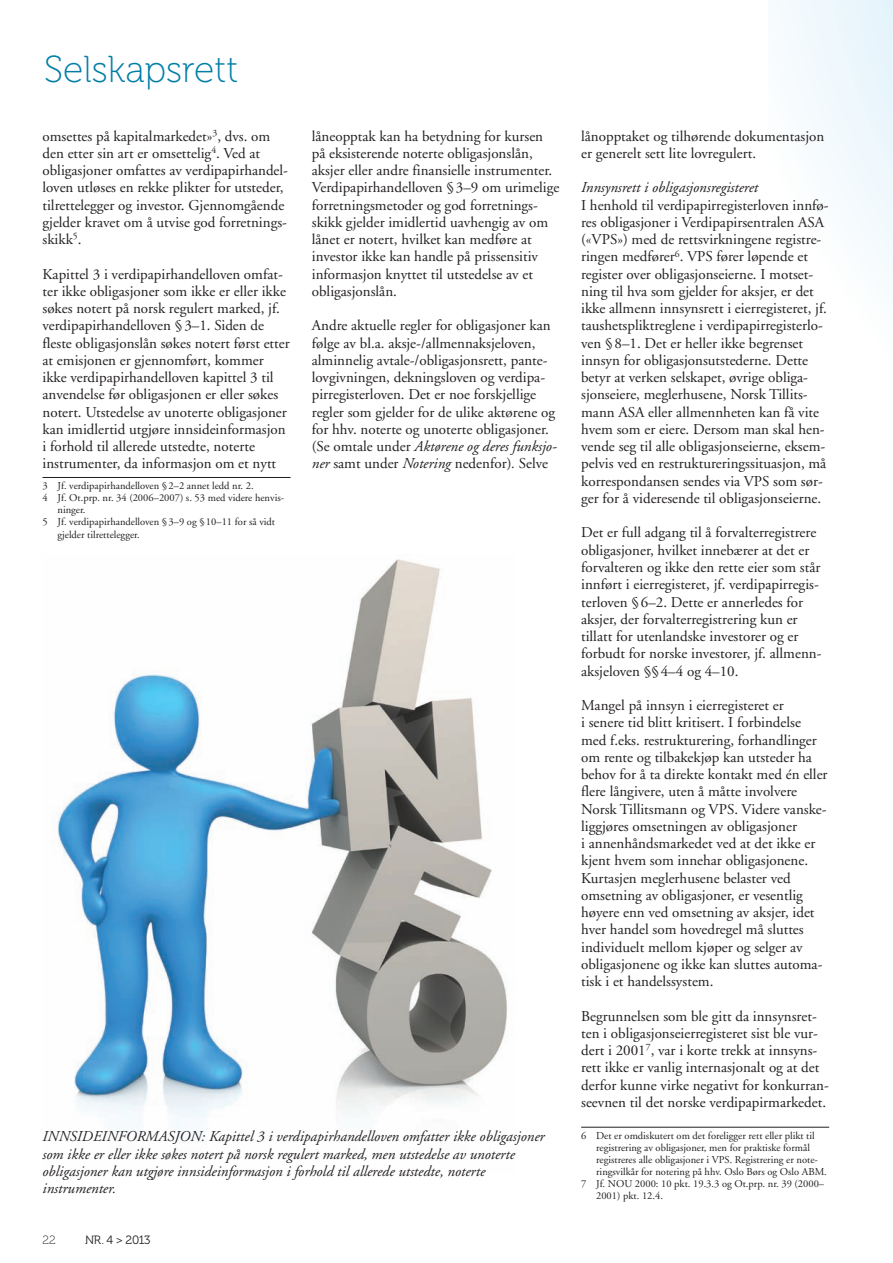
<style>
.page{position:relative;width:893px;height:1263px;background:#fff}
.page>*{position:absolute;margin:0;border:0;box-sizing:border-box;transform-origin:0 0}
.t1{font:37.5px "Museo 100";color:#007ea6}
.t2{font:15px/17.2px "Adobe Garamond";color:#231f20}
.t3{font:italic 15px/17.2px "Adobe Garamond";color:#231f20}
.t4{font:12px "Museo 300";letter-spacing:-.025em;color:#231f20}
.t5{font:12px "Museo 100";color:#231f20}
.t6{font:10.5px "Adobe Garamond";color:#231f20}
.s1{font-style:italic}
</style>
<div class="page">
<div style="left:768px;top:0;width:125px;height:709px;background:linear-gradient(to bottom,#f2f9fd,#fff)"></div>
<hr style="left:43px;top:477px;width:248px;height:1px;background:#231f20">
<hr style="left:581px;top:1127px;width:248px;height:1px;background:#231f20">
<img style="left:57px;top:559px;width:450px;height:570px">
<h1 class="t1" style="left:44px;top:49px;width:196px">Selskapsrett</h1>
<p class="t2" style="left:43px;top:128px;width:247px">omsettes på kapitalmarkedet»<sup>3</sup>, dvs. om den etter sin art er omsettelig<sup>4</sup>. Ved at obligasjoner omfattes av verdipapirhandel&shy;loven utløses en rekke plikter for utsteder, tilrettelegger og investor. Gjennomgående gjelder kravet om å utvise god forretnings&shy;skikk<sup>5</sup>.</p>
<p class="t2" style="left:43px;top:266px;width:249px">Kapittel 3 i verdipapirhandelloven omfat&shy;ter ikke obligasjoner som ikke er eller ikke søkes notert på norsk regulert marked, jf. verdipapirhandelloven §3–1. Siden de fleste obligasjonslån søkes notert først etter at emisjonen er gjennomført, kommer ikke verdipapirhandelloven kapittel 3 til anvendelse før obligasjonen er eller søkes notert. Utstedelse av unoterte obligasjoner kan imidlertid utgjøre innsideinformasjon i forhold til allerede utstedte, noterte instrumenter, da informasjon om et nytt</p>
<p class="t6" style="left:43px;top:480px;width:213px">3 Jf. verdipapirhandelloven §2–2 annet ledd nr. 2.</p>
<p class="t6" style="left:43px;top:492px;width:243px">4 Jf. Ot.prp. nr. 34 (2006–2007) s. 53 med videre henvis-</p>
<p class="t6" style="left:58px;top:504px;width:30px">ninger.</p>
<p class="t6" style="left:43px;top:516px;width:234px">5 Jf. verdipapirhandelloven §3–9 og §10–11 for så vidt</p>
<p class="t6" style="left:58px;top:528px;width:84px">gjelder tilrettelegger.</p>
<p class="t2" style="left:312px;top:128px;width:249px">låneopptak kan ha betydning for kursen på eksisterende noterte obligasjonslån, aksjer eller andre finansielle instrumenter.<br>Verdipapirhandelloven §3–9 om urimelige forretningsmetoder og god forretnings&shy;skikk gjelder imidlertid uavhengig av om lånet er notert, hvilket kan medføre at investor ikke kan handle på prissensitiv informasjon knyttet til utstedelse av et obligasjonslån.</p>
<p class="t2" style="left:312px;top:317px;width:246px">Andre aktuelle regler for obligasjoner kan følge av bl.a. aksje-/allmennaksjeloven, alminnelig avtale-/obligasjonsrett, pante&shy;lovgivningen, dekningsloven og verdipa&shy;pirregisterloven. Det er noe forskjellige regler som gjelder for de ulike aktørene og for hhv. noterte og unoterte obligasjoner. (Se omtale under <span class="s1">Aktørene og deres funksjo&shy;ner</span> samt under <span class="s1">Notering</span> nedenfor)<span class="s1">.</span> Selve</p>
<p class="t3" style="left:43px;top:1128px;width:504px">INNSIDEINFORMASJON: Kapittel 3 i verdipapirhandelloven omfatter ikke obligasjoner som ikke er eller ikke søkes notert på norsk regulert marked, men utstedelse av unoterte obligasjoner kan utgjøre innsideinformasjon i forhold til allerede utstedte, noterte instrumenter.</p>
<p class="t5" style="left:43px;top:1233px;width:15px">22</p>
<p class="t4" style="left:85px;top:1233px;width:67px">NR. 4 &gt; 2013</p>
<p class="t2" style="left:581px;top:128px;width:245px">lånopptaket og tilhørende dokumentasjon er generelt sett lite lovregulert.</p>
<p class="t3" style="left:581px;top:180px;width:179px">Innsynsrett i obligasjonsregisteret</p>
<p class="t2" style="left:581px;top:197px;width:249px">I henhold til verdipapirregisterloven innfø&shy;res obligasjoner i Verdipapirsentralen ASA («VPS») med de rettsvirkningene registre&shy;ringen medfører<sup>6</sup>. VPS fører løpende et register over obligasjonseierne. I motset&shy;ning til hva som gjelder for aksjer, er det ikke allmenn innsynsrett i eierregisteret, jf. taushetspliktreglene i verdipapirregisterlo&shy;ven §8–1. Det er heller ikke begrenset innsyn for obligasjonsutstederne. Dette betyr at verken selskapet, øvrige obliga&shy;sjonseiere, meglerhusene, Norsk Tillits&shy;mann ASA eller allmennheten kan få vite hvem som er eiere. Dersom man skal hen&shy;vende seg til alle obligasjonseierne, eksem&shy;pelvis ved en restruktureringssituasjon, må korrespondansen sendes via VPS som sør&shy;ger for å videresende til obligasjonseierne.</p>
<p class="t2" style="left:581px;top:524px;width:242px">Det er full adgang til å forvalterregistrere obligasjoner, hvilket innebærer at det er forvalteren og ikke den rette eier som står innført i eierregisteret, jf. verdipapirregis&shy;terloven §6–2. Dette er annerledes for aksjer, der forvalterregistrering kun er tillatt for utenlandske investorer og er forbudt for norske investorer, jf. allmenn&shy;aksjeloven §§4–4 og 4–10.</p>
<p class="t2" style="left:581px;top:697px;width:248px">Mangel på innsyn i eierregisteret er<br>i senere tid blitt kritisert. I forbindelse med f.eks. restrukturering, forhandlinger om rente og tilbakekjøp kan utsteder ha behov for å ta direkte kontakt med én eller flere långivere, uten å måtte involvere Norsk Tillitsmann og VPS. Videre vanske&shy;liggjøres omsetningen av obligasjoner<br>i annenhåndsmarkedet ved at det ikke er kjent hvem som innehar obligasjonene.<br>Kurtasjen meglerhusene belaster ved omsetning av obligasjoner, er vesentlig høyere enn ved omsetning av aksjer, idet hver handel som hovedregel må sluttes individuelt mellom kjøper og selger av obligasjonene og ikke kan sluttes automa&shy;tisk i et handelssystem.</p>
<p class="t2" style="left:581px;top:1007px;width:249px">Begrunnelsen som ble gitt da innsynsret&shy;ten i obligasjonseierregisteret sist ble vur&shy;dert i 2001<sup>7</sup>, var i korte trekk at innsyns&shy;rett ikke er vanlig internasjonalt og at det derfor kunne virke negativt for konkurran&shy;seevnen til det norske verdipapirmarkedet.</p>
<p class="t6" style="left:581px;top:1130px;width:235px">6 Det er omdiskutert om det foreligger rett eller plikt til</p>
<p class="t6" style="left:596px;top:1142px;width:215px">registrering av obligasjoner, men for praktiske formål</p>
<p class="t6" style="left:596px;top:1154px;width:223px">registreres alle obligasjoner i VPS. Registrering er note-</p>
<p class="t6" style="left:596px;top:1166px;width:232px">ringsvilkår for notering på hhv. Oslo Børs og Oslo ABM.</p>
<p class="t6" style="left:581px;top:1178px;width:245px">7 Jf. NOU 2000: 10 pkt. 19.3.3 og Ot.prp. nr. 39 (2000–</p>
<p class="t6" style="left:596px;top:1190px;width:68px">2001) pkt. 12.4.</p>
</div>
